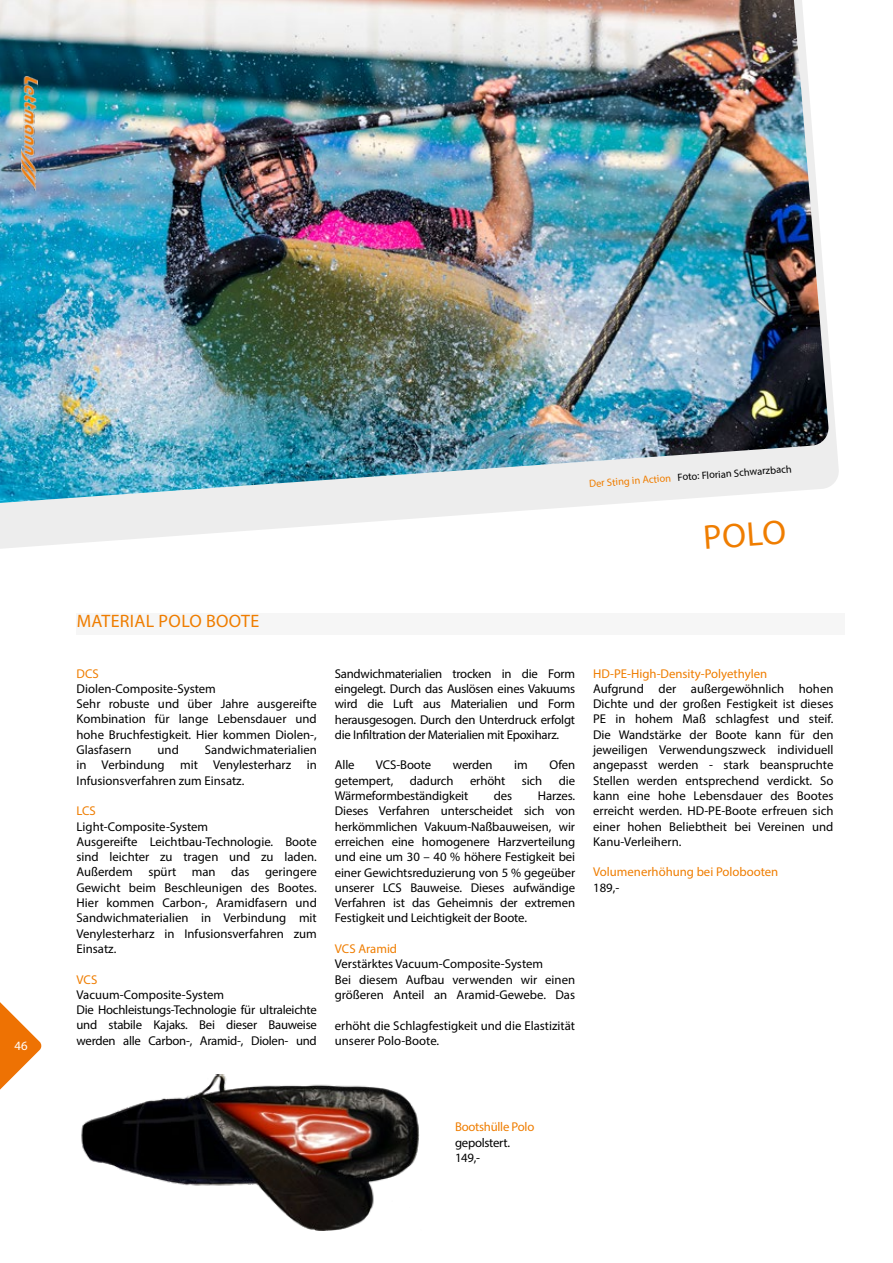
<style>
.page{position:relative;width:893px;height:1263px;background:#fff}
.page>*{position:absolute;margin:0;border:0;box-sizing:border-box;transform-origin:0 0}
.t1{font:34.5px "Myriad Pro";color:#ef7d00}
.t2{font:18px "Myriad Pro";letter-spacing:.02em;color:#ef7d00}
.t3{font:12.75px/15.3px "Myriad Pro";color:#000}
.t4{font:12.75px/15.3px "Myriad Pro";letter-spacing:-.02em;color:#000}
.t5{font:12.75px "Myriad Pro";color:#ef7d00}
.t6{font:12.75px "Myriad Pro";letter-spacing:-.02em;color:#ef7d00}
.t7{font:12.75px "Myriad Pro";color:#fff}
.t8{font:10.5px "Myriad Pro";color:#000}
.s1{color:#ef7d00}
</style>
<div class="page">
<svg style="left:0;top:503px;width:621px;height:46px;fill:#f3f3f3"></svg>
<img style="left:0;top:0;width:829px;height:503px">
<div style="left:77px;top:613px;width:768px;height:22px;background:#f6f6f6"></div>
<svg style="left:0;top:1002px;width:42px;height:88px"></svg>
<img style="left:21px;top:76px;width:16px;height:114px">
<img style="left:81px;top:1075px;width:338px;height:155px">
<p class="t7" style="left:15px;top:1038px;width:15px">46</p>
<p class="t8" style="left:589px;top:477px;width:205px;rotate:-4deg"><span class="s1">Der Sting in Action</span> Foto: Florian Schwarzbach</p>
<h1 class="t1" style="left:702px;top:516px;width:84px;rotate:-4deg">POLO</h1>
<h2 class="t2" style="left:77px;top:610px;width:184px">MATERIAL POLO BOOTE</h2>
<p class="t5" style="left:77px;top:665px;width:24px">DCS</p>
<p class="t3" style="left:77px;top:681px;width:242px">Diolen-Composite-System<br>Sehr robuste und über Jahre ausgereifte<br>Kombination für lange Lebensdauer und hohe Bruchfestigkeit. Hier kommen Diolen-,<br>Glasfasern</p>
<p class="t3" style="left:77px;top:742px;width:242px;text-align:justify;text-indent:128px">Sandwichmaterialien in Verbindung mit Venylesterharz in Infusionsverfahren zum Einsatz.</p>
<p class="t5" style="left:77px;top:803px;width:21px">LCS</p>
<p class="t3" style="left:77px;top:818px;width:242px">Light-Composite-System<br>Ausgereifte Leichtbau-Technologie. Boote sind leichter zu tragen und zu laden.<br>Außerdem spürt man das geringere Gewicht beim Beschleunigen des Bootes.<br>Hier kommen Carbon-, Aramidfasern und Sandwichmaterialien in Verbindung mit Venylesterharz in Infusionsverfahren zum Einsatz.</p>
<p class="t5" style="left:77px;top:971px;width:22px">VCS</p>
<p class="t4" style="left:77px;top:987px;width:242px">Vacuum-Composite-System<br>Die Hochleistungs-Technologie für ultraleichte und stabile Kajaks. Bei dieser Bauweise werden alle Carbon-, Aramid-, Diolen- und</p>
<p class="t3" style="left:158px;top:742px;width:23px">und</p>
<p class="t3" style="left:335px;top:665px;width:242px;text-align:justify">Sandwichmaterialien trocken in die Form eingelegt. Durch das Auslösen eines Vakuums wird die Luft aus Materialien und Form herausgesogen. Durch den Unterdruck erfolgt die Infiltration der Materialien mit Epoxiharz.</p>
<p class="t3" style="left:335px;top:757px;width:21px">Alle</p>
<p class="t3" style="left:376px;top:757px;width:57px">VCS-Boote</p>
<p class="t3" style="left:453px;top:757px;width:41px">werden</p>
<p class="t3" style="left:514px;top:757px;width:15px">im</p>
<p class="t3" style="left:549px;top:757px;width:27px">Ofen</p>
<p class="t3" style="left:335px;top:772px;width:60px">getempert,</p>
<p class="t3" style="left:410px;top:772px;width:45px">dadurch</p>
<p class="t3" style="left:470px;top:772px;width:37px">erhöht</p>
<p class="t3" style="left:522px;top:772px;width:22px">sich</p>
<p class="t3" style="left:559px;top:772px;width:18px">die</p>
<p class="t3" style="left:335px;top:788px;width:135px">Wärmeformbeständigkeit</p>
<p class="t3" style="left:494px;top:788px;width:20px">des</p>
<p class="t3" style="left:335px;top:788px;width:242px;text-align:justify;text-indent:203px">Harzes.<br>Dieses Verfahren unterscheidet sich von herkömmlichen Vakuum-Naßbauweisen, wir erreichen eine homogenere Harzverteilung und eine um 30 – 40 % höhere Festigkeit bei einer Gewichtsreduzierung von 5 % gegeüber unserer LCS Bauweise. Dieses aufwändige Verfahren ist das Geheimnis der extremen Festigkeit und Leichtigkeit der Boote.</p>
<p class="t5" style="left:335px;top:941px;width:64px">VCS Aramid</p>
<p class="t3" style="left:335px;top:956px;width:242px">Verstärktes Vacuum-Composite-System<br>Bei diesem Aufbau verwenden wir einen größeren Anteil an Aramid-Gewebe. Das</p>
<p class="t3" style="left:335px;top:1017px;width:242px">erhöht die Schlagfestigkeit und die Elastizität unserer Polo-Boote.</p>
<p class="t5" style="left:593px;top:665px;width:175px">HD-PE-High-Density-Polyethylen</p>
<p class="t3" style="left:593px;top:681px;width:242px;text-align:justify">Aufgrund der außergewöhnlich hohen Dichte und der großen Festigkeit ist dieses PE in hohem Maß schlagfest und steif.<br>Die Wandstärke der Boote kann für den jeweiligen Verwendungszweck individuell angepasst werden - stark beanspruchte Stellen werden entsprechend verdickt. So kann eine hohe Lebensdauer des Bootes erreicht werden. HD-PE-Boote erfreuen sich einer hohen Beliebtheit bei Vereinen und Kanu-Verleihern.</p>
<p class="t5" style="left:593px;top:864px;width:187px">Volumenerhöhung bei Polobooten</p>
<p class="t3" style="left:593px;top:880px;width:28px">189,-</p>
<p class="t6" style="left:455px;top:1119px;width:81px">Bootshülle Polo</p>
<p class="t4" style="left:455px;top:1134px;width:57px">gepolstert.<br>149,-</p>
</div>
